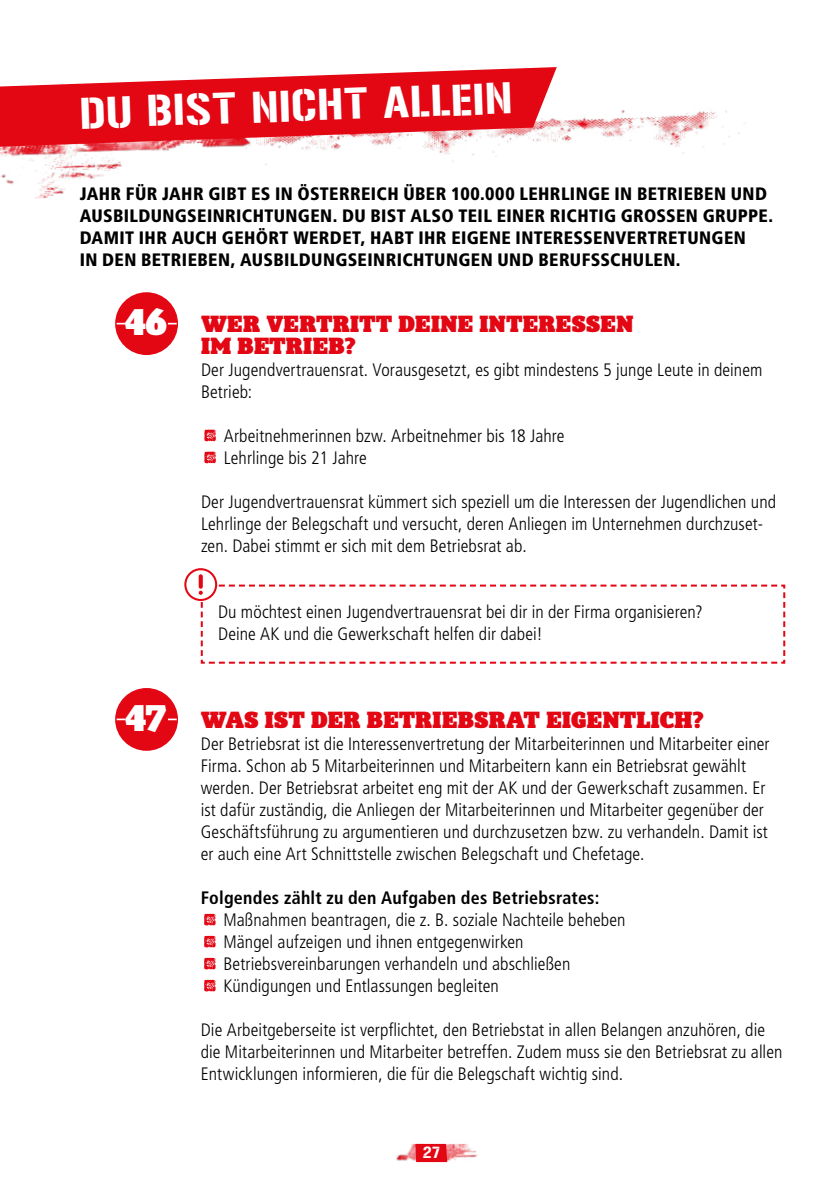
<style>
.page{position:relative;width:840px;height:1191px;background:#fff}
.page>*{position:absolute;margin:0;border:0;box-sizing:border-box;transform-origin:0 0}
.t1{font:84px "Veneer Three";color:#e30613;scale:1.15 1}
.Kapitelüberschrift_Ebene_1{font:44px "Gunplay";color:#fff}
.nummer_überschrift_ebene_2{font:900 38px "Sky Serif";color:#fff}
.Überschrift_Ebene_2{font:900 24px/22px "Sky Serif";letter-spacing:.01em;color:#e30613}
.Fließtext{font:300 condensed 18px/22px "Frutiger LT Std";letter-spacing:.005em;color:#000}
.Kapitel_Einleitung{font:900 condensed 18px/22px "Frutiger LT Std";letter-spacing:.02em;color:#000}
.Achtung{font:300 condensed 18px/22px "Frutiger LT Std";letter-spacing:.005em;color:#000}
.Überschrift_Ebene_3{font:700 condensed 18px "Frutiger LT Std";letter-spacing:.01em;color:#000}
.t2{font:16px "Gunplay";color:#fff}
</style>
<div class="page">
<img style="left:396px;top:1144px;width:82px;height:18px">
<svg style="left:415px;top:1143px;width:32px;height:19px"></svg>
<img style="left:1px;top:67px;width:744px;height:132px">
<svg style="left:1px;top:67px;width:555px;height:80px;fill:#e30613"></svg>
<svg style="left:184px;top:568px;width:600px;height:95px"></svg>
<div style="left:115px;top:292px;width:63px;height:63px;background:#e30613;border-radius:50%"></div>
<div style="left:115px;top:688px;width:63px;height:63px;background:#e30613;border-radius:50%"></div>
<svg style="left:116px;top:718px;width:9px;height:2px"></svg>
<svg style="left:168px;top:718px;width:9px;height:2px"></svg>
<img style="left:0;top:0;width:1px;height:1191px">
<h1 class="Kapitelüberschrift_Ebene_1" style="left:79px;top:81px;width:433px;rotate:-2deg">DU BIST NICHT ALLEIN</h1>
<p class="Kapitel_Einleitung" style="left:80px;top:183px;width:694px">JAHR FÜR JAHR GIBT ES IN ÖSTERREICH ÜBER 100.000 LEHRLINGE IN BETRIEBEN UND AUSBILDUNGSEINRICHTUNGEN. DU BIST ALSO TEIL EINER RICHTIG GROSSEN GRUPPE.<br>DAMIT IHR AUCH GEHÖRT WERDET, HABT IHR EIGENE INTERESSENVERTRETUNGEN<br>IN DEN BETRIEBEN, AUSBILDUNGSEINRICHTUNGEN UND BERUFSSCHULEN.</p>
<h2 class="nummer_überschrift_ebene_2" style="left:124px;top:300px;width:44px">46</h2>
<h2 class="Überschrift_Ebene_2" style="left:201px;top:313px;width:433px">WER VERTRITT DEINE INTERESSEN<br>IM BETRIEB?</h2>
<p class="Fließtext" style="left:201px;top:359px;width:562px">Der Jugendvertrauensrat. Vorausgesetzt, es gibt mindestens 5 junge Leute in deinem<br>Betrieb:</p>
<p class="t1" style="left:201px;top:360px;width:17px">.</p>
<p class="Fließtext" style="left:223px;top:425px;width:342px">Arbeitnehmerinnen bzw. Arbeitnehmer bis 18 Jahre</p>
<p class="t1" style="left:201px;top:382px;width:17px">.</p>
<p class="Fließtext" style="left:223px;top:447px;width:145px">Lehrlinge bis 21 Jahre</p>
<p class="Fließtext" style="left:201px;top:491px;width:576px">Der Jugendvertrauensrat kümmert sich speziell um die Interessen der Jugendlichen und<br>Lehrlinge der Belegschaft und versucht, deren Anliegen im Unternehmen durchzuset&shy;zen. Dabei stimmt er sich mit dem Betriebsrat ab.</p>
<p class="Achtung" style="left:218px;top:601px;width:486px">Du möchtest einen Jugendvertrauensrat bei dir in der Firma organisieren?<br>Deine AK und die Gewerkschaft helfen dir dabei!</p>
<h2 class="nummer_überschrift_ebene_2" style="left:125px;top:696px;width:43px">47</h2>
<h2 class="Überschrift_Ebene_2" style="left:201px;top:709px;width:504px">WAS IST DER BETRIEBSRAT EIGENTLICH?</h2>
<p class="Fließtext" style="left:201px;top:733px;width:570px">Der Betriebsrat ist die Interessenvertretung der Mitarbeiterinnen und Mitarbeiter einer Firma. Schon ab 5 Mitarbeiterinnen und Mitarbeitern kann ein Betriebsrat gewählt werden. Der Betriebsrat arbeitet eng mit der AK und der Gewerkschaft zusammen. Er ist dafür zuständig, die Anliegen der Mitarbeiterinnen und Mitarbeiter gegenüber der Geschäftsführung zu argumentieren und durchzusetzen bzw. zu verhandeln. Damit ist er auch eine Art Schnittstelle zwischen Belegschaft und Chefetage.</p>
<h3 class="Überschrift_Ebene_3" style="left:201px;top:887px;width:400px">Folgendes zählt zu den Aufgaben des Betriebsrates:</h3>
<p class="t1" style="left:201px;top:844px;width:17px">.</p>
<p class="Fließtext" style="left:223px;top:909px;width:403px">Maßnahmen beantragen, die z. B. soziale Nachteile beheben</p>
<p class="t1" style="left:201px;top:866px;width:17px">.</p>
<p class="Fließtext" style="left:223px;top:931px;width:301px">Mängel aufzeigen und ihnen entgegenwirken</p>
<p class="t1" style="left:201px;top:888px;width:17px">.</p>
<p class="Fließtext" style="left:223px;top:953px;width:348px">Betriebsvereinbarungen verhandeln und abschließen</p>
<p class="t1" style="left:201px;top:910px;width:17px">.</p>
<p class="Fließtext" style="left:223px;top:975px;width:277px">Kündigungen und Entlassungen begleiten</p>
<p class="Fließtext" style="left:201px;top:1019px;width:583px">Die Arbeitgeberseite ist verpflichtet, den Betriebstat in allen Belangen anzuhören, die die Mitarbeiterinnen und Mitarbeiter betreffen. Zudem muss sie den Betriebsrat zu allen<br>Entwicklungen informieren, die für die Belegschaft wichtig sind.</p>
<p class="t2" style="left:423px;top:1141px;width:18px">27</p>
</div>
